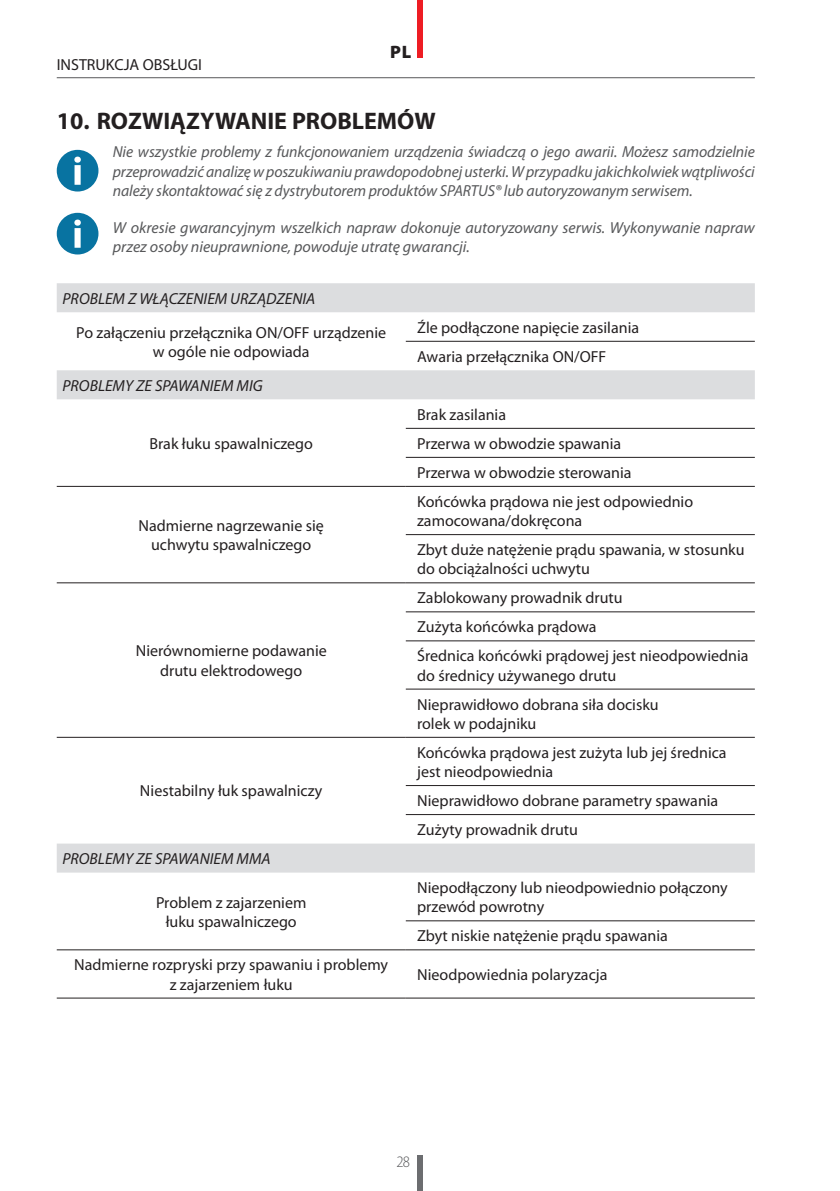
<style>
.page{position:relative;width:840px;height:1191px;background:#fff}
.page>*{position:absolute;margin:0;border:0;box-sizing:border-box;transform-origin:0 0}
.t1{font:700 24px "Myriad Pro";color:#231f20}
.t2{font:900 18px "Myriad Pro";color:#231f20}
.t3{font:16px/19.2px "Myriad Pro";color:#231f20}
.t4{font:italic 16px/19.2px "Myriad Pro";color:#57585a;text-align:justify}
.t5{font:italic 16px "Myriad Pro";color:#231f20}
.t6{font:300 semi-condensed 16px "Myriad Pro";color:#57585a}
</style>
<div class="page">
<hr style="left:57px;top:77px;width:697px;height:1px;background:#57585a">
<div style="left:417px;top:0;width:5px;height:58px;background:#ee1d23"></div>
<div style="left:417px;top:1155px;width:5px;height:36px;background:#6c6d70"></div>
<svg style="left:57px;top:283px;width:697px;height:589px"></svg>
<hr style="left:405px;top:341px;width:349px;height:1px;background:#231f20">
<hr style="left:405px;top:428px;width:349px;height:1px;background:#231f20">
<hr style="left:405px;top:457px;width:349px;height:1px;background:#231f20">
<hr style="left:57px;top:486px;width:348px;height:1px;background:#231f20">
<hr style="left:405px;top:486px;width:349px;height:1px;background:#231f20">
<hr style="left:405px;top:534px;width:349px;height:1px;background:#231f20">
<hr style="left:57px;top:582px;width:348px;height:1px;background:#231f20">
<hr style="left:405px;top:582px;width:349px;height:1px;background:#231f20">
<hr style="left:405px;top:611px;width:349px;height:1px;background:#231f20">
<hr style="left:405px;top:640px;width:349px;height:1px;background:#231f20">
<hr style="left:405px;top:689px;width:349px;height:1px;background:#231f20">
<hr style="left:57px;top:737px;width:348px;height:1px;background:#231f20">
<hr style="left:405px;top:737px;width:349px;height:1px;background:#231f20">
<hr style="left:405px;top:785px;width:349px;height:1px;background:#231f20">
<hr style="left:405px;top:814px;width:349px;height:1px;background:#231f20">
<hr style="left:405px;top:920px;width:349px;height:1px;background:#231f20">
<hr style="left:57px;top:949px;width:348px;height:1px;background:#231f20">
<hr style="left:405px;top:949px;width:349px;height:1px;background:#231f20">
<hr style="left:57px;top:997px;width:348px;height:1px;background:#231f20">
<hr style="left:405px;top:997px;width:349px;height:1px;background:#231f20">
<div style="left:57px;top:150px;width:41px;height:41px;background:#0873a1;border-radius:50%"></div>
<svg style="left:74px;top:157px;width:7px;height:28px"></svg>
<div style="left:57px;top:213px;width:41px;height:41px;background:#0873a1;border-radius:50%"></div>
<svg style="left:74px;top:219px;width:7px;height:29px"></svg>
<p class="t3" style="left:57px;top:55px;width:147px">INSTRUKCJA OBSŁUGI</p>
<p class="t2" style="left:390px;top:40px;width:23px">PL</p>
<h1 class="t1" style="left:57px;top:105px;width:380px">10. ROZWIĄZYWANIE PROBLEMÓW</h1>
<p class="t4" style="left:113px;top:142px;width:643px">Nie wszystkie problemy z funkcjonowaniem urządzenia świadczą o jego awarii. Możesz samodzielnie przeprowadzić analizę w poszukiwaniu prawdopodobnej usterki. W przypadku jakichkolwiek wątpliwości należy skontaktować się z dystrybutorem produktów SPARTUS® lub autoryzowanym serwisem.</p>
<p class="t4" style="left:113px;top:217px;width:643px">W okresie gwarancyjnym wszelkich napraw dokonuje autoryzowany serwis. Wykonywanie napraw przez osoby nieuprawnione, powoduje utratę gwarancji.</p>
<p class="t5" style="left:62px;top:288px;width:254px">PROBLEM Z WŁĄCZENIEM URZĄDZENIA</p>
<p class="t3" style="left:76px;top:322px;width:311px;text-align:center">Po załączeniu przełącznika ON/OFF urządzenie w ogóle nie odpowiada</p>
<p class="t3" style="left:417px;top:313px;width:223px;line-height:29px">Źle podłączone napięcie zasilania<br>Awaria przełącznika ON/OFF</p>
<p class="t5" style="left:62px;top:375px;width:202px">PROBLEMY ZE SPAWANIEM MIG</p>
<p class="t3" style="left:149px;top:433px;width:165px">Brak łuku spawalniczego</p>
<p class="t3" style="left:138px;top:516px;width:187px;text-align:center">Nadmierne nagrzewanie się uchwytu spawalniczego</p>
<p class="t3" style="left:136px;top:641px;width:192px;text-align:center">Nierównomierne podawanie drutu elektrodowego</p>
<p class="t3" style="left:140px;top:781px;width:184px">Niestabilny łuk spawalniczy</p>
<p class="t5" style="left:62px;top:849px;width:209px">PROBLEMY ZE SPAWANIEM MMA</p>
<p class="t3" style="left:156px;top:892px;width:152px;text-align:center">Problem z zajarzeniem łuku spawalniczego</p>
<p class="t3" style="left:417px;top:400px;width:216px;line-height:29px">Brak zasilania<br>Przerwa w obwodzie spawania<br>Przerwa w obwodzie sterowania</p>
<p class="t3" style="left:417px;top:491px;width:277px">Końcówka prądowa nie jest odpowiednio zamocowana/dokręcona</p>
<p class="t3" style="left:417px;top:540px;width:329px">Zbyt duże natężenie prądu spawania, w stosunku do obciążalności uchwytu</p>
<p class="t3" style="left:417px;top:583px;width:333px;line-height:29px">Zablokowany prowadnik drutu<br>Zużyta końcówka prądowa<br>Średnica końcówki prądowej jest nieodpowiednia</p>
<p class="t3" style="left:417px;top:660px;width:243px;line-height:29px">do średnicy używanego drutu<br>Nieprawidłowo dobrana siła docisku</p>
<p class="t3" style="left:417px;top:713px;width:121px">rolek w podajniku</p>
<p class="t3" style="left:417px;top:742px;width:311px">Końcówka prądowa jest zużyta lub jej średnica jest nieodpowiednia</p>
<p class="t3" style="left:417px;top:786px;width:302px;line-height:29px">Nieprawidłowo dobrane parametry spawania<br>Zużyty prowadnik drutu</p>
<p class="t3" style="left:417px;top:878px;width:312px">Niepodłączony lub nieodpowiednio połączony przewód powrotny</p>
<p class="t3" style="left:417px;top:926px;width:252px">Zbyt niskie natężenie prądu spawania</p>
<p class="t3" style="left:74px;top:955px;width:315px;text-align:center">Nadmierne rozpryski przy spawaniu i problemy z zajarzeniem łuku</p>
<p class="t3" style="left:417px;top:964px;width:192px">Nieodpowiednia polaryzacja</p>
<p class="t6" style="left:396px;top:1153px;width:15px">28</p>
</div>
